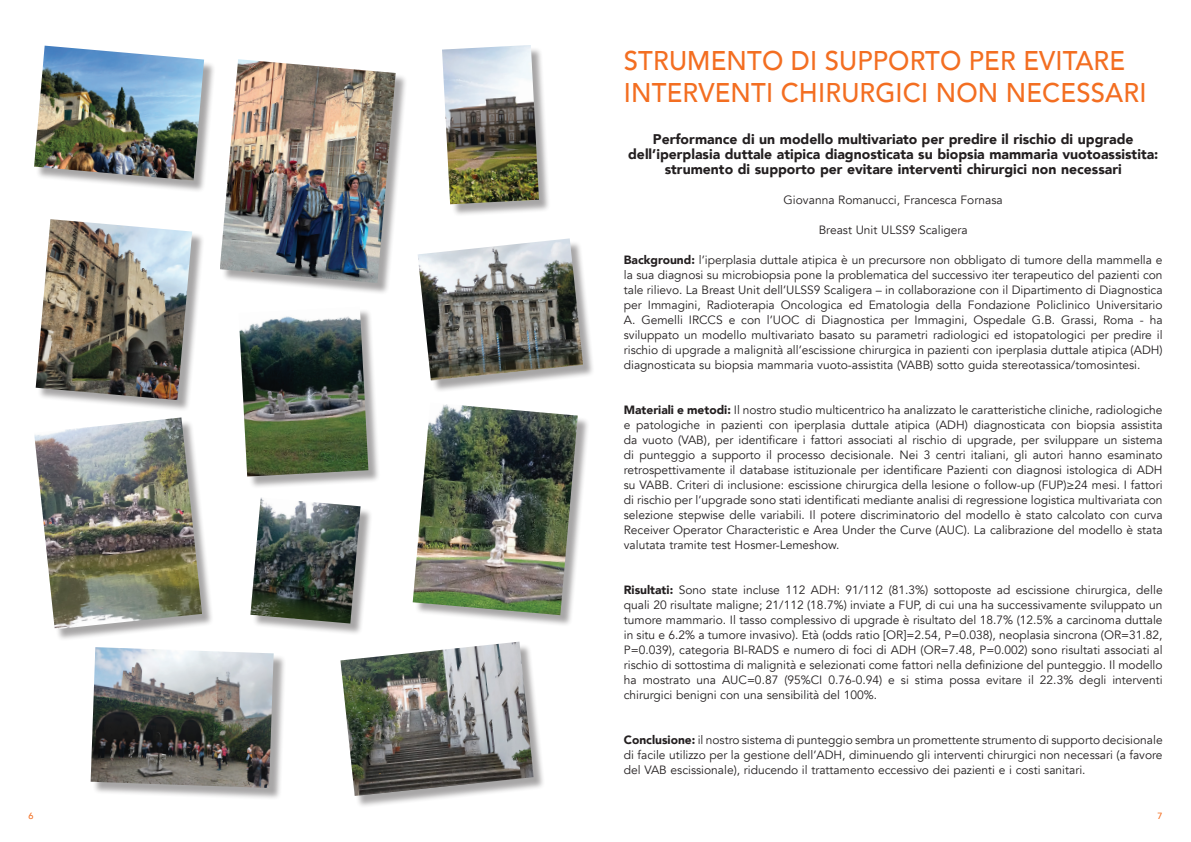
<style>
.page{position:relative;width:1191px;height:842px;background:#fff}
.page>*{position:absolute;margin:0;border:0;box-sizing:border-box;transform-origin:0 0}
.t1{font:500 27px/32.4px "Avenir";letter-spacing:.005em;color:#f36e21;scale:.95 1}
.Normale{font:900 14px/15px "Avenir";color:#231f20;text-align:center}
.Normale-2{font:12px/15px "Avenir";color:#231f20;text-align:justify}
.t2{font:500 9px "Avenir";color:#f36e21}
.s1{font-weight:900}
</style>
<div class="page">
<div style="left:36px;top:48px;width:180px;height:145px;background:#231f20;opacity:.4"></div>
<img style="left:34px;top:46px;width:170px;height:135px">
<div style="left:222px;top:61px;width:186px;height:234px;background:#231f20;opacity:.4"></div>
<img style="left:220px;top:59px;width:176px;height:224px">
<div style="left:36px;top:419px;width:178px;height:222px;background:#231f20;opacity:.4"></div>
<img style="left:34px;top:417px;width:168px;height:212px">
<div style="left:342px;top:643px;width:203px;height:165px;background:#231f20;opacity:.4"></div>
<img style="left:340px;top:642px;width:193px;height:154px">
<div style="left:414px;top:404px;width:176px;height:223px;background:#231f20;opacity:.4"></div>
<img style="left:413px;top:404px;width:165px;height:211px">
<div style="left:240px;top:308px;width:141px;height:181px;background:#231f20;opacity:.4"></div>
<img style="left:239px;top:308px;width:129px;height:169px">
<div style="left:444px;top:47px;width:107px;height:169px;background:#231f20;opacity:.4"></div>
<img style="left:442px;top:45px;width:97px;height:159px">
<div style="left:92px;top:649px;width:194px;height:151px;background:#231f20;opacity:.4"></div>
<img style="left:91px;top:647px;width:183px;height:141px">
<div style="left:252px;top:499px;width:121px;height:137px;background:#231f20;opacity:.4"></div>
<img style="left:250px;top:498px;width:110px;height:125px">
<div style="left:419px;top:240px;width:176px;height:153px;background:#231f20;opacity:.4"></div>
<img style="left:418px;top:238px;width:165px;height:143px">
<div style="left:37px;top:221px;width:167px;height:191px;background:#231f20;opacity:.4"></div>
<img style="left:36px;top:219px;width:156px;height:181px">
<p class="t1" style="left:624px;top:42px;width:551px">STRUMENTO DI SUPPORTO PER EVITARE<br>INTERVENTI CHIRURGICI NON NECESSARI</p>
<p class="Normale" style="left:628px;top:131px;width:532px">Performance di un modello multivariato per predire il rischio di upgrade dell’iperplasia duttale atipica diagnosticata su biopsia mammaria vuotoassistita: strumento di supporto per evitare interventi chirurgici non necessari</p>
<p class="Normale-2" style="left:783px;top:192px;width:221px">Giovanna Romanucci, Francesca Fornasa</p>
<p class="Normale-2" style="left:818px;top:222px;width:151px">Breast Unit ULSS9 Scaligera</p>
<p class="Normale-2" style="left:624px;top:252px;width:540px"><span class="s1">Background:</span> l’iperplasia duttale atipica è un precursore non obbligato di tumore della mammella e la sua diagnosi su microbiopsia pone la problematica del successivo iter terapeutico del pazienti con tale rilievo. La Breast Unit dell’ULSS9 Scaligera – in collaborazione con il Dipartimento di Diagnostica per Immagini, Radioterapia Oncologica ed Ematologia della Fondazione Policlinico Universitario A. Gemelli IRCCS e con l’UOC di Diagnostica per Immagini, Ospedale G.B. Grassi, Roma - ha sviluppato un modello multivariato basato su parametri radiologici ed istopatologici per predire il rischio di upgrade a malignità all’escissione chirurgica in pazienti con iperplasia duttale atipica (ADH) diagnosticata su biopsia mammaria vuoto-assistita (VABB) sotto guida stereotassica/tomosintesi.</p>
<p class="Normale-2" style="left:624px;top:402px;width:540px"><span class="s1">Materiali e metodi:</span> Il nostro studio multicentrico ha analizzato le caratteristiche cliniche, radiologiche e patologiche in pazienti con iperplasia duttale atipica (ADH) diagnosticata con biopsia assistita da vuoto (VAB), per identificare i fattori associati al rischio di upgrade, per sviluppare un sistema di punteggio a supporto il processo decisionale. Nei 3 centri italiani, gli autori hanno esaminato retrospettivamente il database istituzionale per identificare Pazienti con diagnosi istologica di ADH su VABB. Criteri di inclusione: escissione chirurgica della lesione o follow-up (FUP)≥24 mesi. I fattori di rischio per l’upgrade sono stati identificati mediante analisi di regressione logistica multivariata con selezione stepwise delle variabili. Il potere discriminatorio del modello è stato calcolato con curva Receiver Operator Characteristic e Area Under the Curve (AUC). La calibrazione del modello è stata valutata tramite test Hosmer-Lemeshow.</p>
<p class="Normale-2" style="left:624px;top:582px;width:540px"><span class="s1">Risultati:</span> Sono state incluse 112 ADH: 91/112 (81.3%) sottoposte ad escissione chirurgica, delle quali 20 risultate maligne; 21/112 (18.7%) inviate a FUP, di cui una ha successivamente sviluppato un tumore mammario. Il tasso complessivo di upgrade è risultato del 18.7% (12.5% a carcinoma duttale in situ e 6.2% a tumore invasivo). Età (odds ratio [OR]=2.54, P=0.038), neoplasia sincrona (OR=31.82, P=0.039), categoria BI-RADS e numero di foci di ADH (OR=7.48, P=0.002) sono risultati associati al rischio di sottostima di malignità e selezionati come fattori nella definizione del punteggio. Il modello ha mostrato una AUC=0.87 (95%CI 0.76-0.94) e si stima possa evitare il 22.3% degli interventi chirurgici benigni con una sensibilità del 100%.</p>
<p class="Normale-2" style="left:624px;top:732px;width:540px"><span class="s1">Conclusione:</span> il nostro sistema di punteggio sembra un promettente strumento di supporto decisionale di facile utilizzo per la gestione dell’ADH, diminuendo gli interventi chirurgici non necessari (a favore del VAB escissionale), riducendo il trattamento eccessivo dei pazienti e i costi sanitari.</p>
<p class="t2" style="left:28px;top:808px;width:7px">6</p>
<p class="t2" style="left:1157px;top:808px;width:7px">7</p>
</div>
